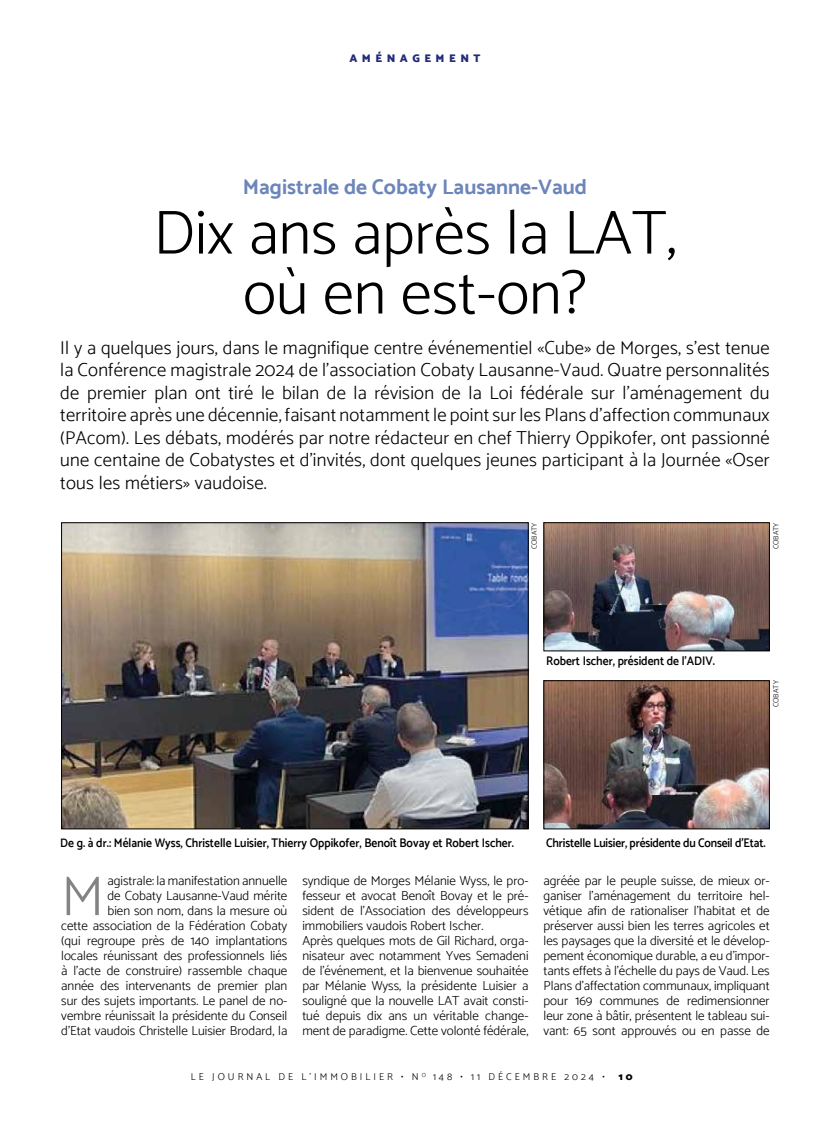
<style>
.page{position:relative;width:830px;height:1134px;background:#fff}
.page>*{position:absolute;margin:0;border:0;box-sizing:border-box;transform-origin:0 0}
.t1{font:300 62.5px/60px "Catamaran";color:#000;text-align:center}
.t2{font:300 56.38px "Catamaran";color:#838382}
.t3{font:700 21.25px "Catamaran";color:#6c85ba}
.t4{font:300 18.75px/22.5px "Catamaran";letter-spacing:.01em;color:#000;text-align:justify}
.t5{font:300 13.12px/15px "Catamaran";color:#000;text-align:right}
.t6{font:600 12.5px "Catamaran";color:#000;scale:.92 1}
.t7{font:900 11.25px "Catamaran";letter-spacing:.4em;color:#232c77}
.t8{font:300 10px "Catamaran";letter-spacing:.3em;color:#000}
.t9{font:900 10px "Catamaran";color:#000}
.t10{font:300 7.5px "Catamaran";letter-spacing:.01em;color:#000}
</style>
<div class="page">
<img style="left:63px;top:524px;width:463px;height:303px">
<div style="left:61px;top:522px;width:467px;height:307px;border:1px solid #000"></div>
<img style="left:545px;top:524px;width:222px;height:125px">
<div style="left:543px;top:522px;width:226px;height:129px;border:1px solid #000"></div>
<img style="left:545px;top:682px;width:222px;height:145px">
<div style="left:543px;top:680px;width:226px;height:149px;border:1px solid #000"></div>
<p class="t7" style="left:349px;top:51px;width:133px">AMÉNAGEMENT</p>
<h3 class="t3" style="left:243px;top:174px;width:345px">Magistrale de Cobaty Lausanne-Vaud</h3>
<h1 class="t1" style="left:153px;top:202px;width:524px">Dix ans après la LAT, où en est-on?</h1>
<p class="t4" style="left:60px;top:336px;width:710px">Il y a quelques jours, dans le magnifique centre événementiel «Cube» de Morges, s’est tenue la Conférence magistrale 2024 de l’association Cobaty Lausanne-Vaud. Quatre personnalités de premier plan ont tiré le bilan de la révision de la Loi fédérale sur l’aménagement du territoire après une décennie, faisant notamment le point sur les Plans d’affection communaux (PAcom). Les débats, modérés par notre rédacteur en chef Thierry Oppikofer, ont passionné une centaine de Cobatystes et d’invités, dont quelques jeunes participant à la Journée «Oser tous les métiers» vaudoise.</p>
<p class="t10" style="left:529px;top:549px;width:29px;rotate:-90deg">COBATY</p>
<p class="t10" style="left:771px;top:549px;width:29px;rotate:-90deg">COBATY</p>
<p class="t6" style="left:546px;top:654px;width:185px">Robert Ischer, président de l'ADIV.</p>
<p class="t10" style="left:771px;top:707px;width:29px;rotate:-90deg">COBATY</p>
<p class="t6" style="left:60px;top:835px;width:494px">De g. à dr.: Mélanie Wyss, Christelle Luisier, Thierry Oppikofer, Benoît Bovay et Robert Ischer.</p>
<p class="t6" style="left:546px;top:835px;width:240px">Christelle Luisier, présidente du Conseil d'Etat.</p>
<p class="t5" style="left:61px;top:873px;width:227px">agistrale: la manifestation annuelle<br>de Cobaty Lausanne-Vaud mérite<br>bien son nom, dans la mesure où<br>cette association de la Fédération Cobaty (qui regroupe près de 140 implantations locales réunissant des professionnels liés à l’acte de construire) rassemble chaque année des intervenants de premier plan sur des sujets importants. Le panel de no&shy;vembre réunissait la présidente du Conseil d’Etat vaudois Christelle Luisier Brodard, la</p>
<p class="t5" style="left:302px;top:873px;width:227px;text-align:left">syndique de Morges Mélanie Wyss, le pro&shy;fesseur et avocat Benoît Bovay et le pré&shy;sident de l’Association des développeurs immobiliers vaudois Robert Ischer.<br>Après quelques mots de Gil Richard, orga&shy;nisateur avec notamment Yves Semadeni de l’événement, et la bienvenue souhaitée par Mélanie Wyss, la présidente Luisier a souligné que la nouvelle LAT avait consti&shy;tué depuis dix ans un véritable change&shy;ment de paradigme. Cette volonté fédérale,</p>
<p class="t5" style="left:543px;top:873px;width:227px;text-align:justify">agréée par le peuple suisse, de mieux or&shy;ganiser l’aménagement du territoire hel&shy;vétique afin de rationaliser l’habitat et de préserver aussi bien les terres agricoles et les paysages que la diversité et le dévelop&shy;pement économique durable, a eu d’impor&shy;tants effets à l’échelle du pays de Vaud. Les Plans d’affectation communaux, impliquant pour 169 communes de redimensionner leur zone à bâtir, présentent le tableau sui&shy;vant: 65 sont approuvés ou en passe de</p>
<h2 class="t2" style="left:61px;top:863px;width:44px">M</h2>
<p class="t8" style="left:191px;top:1071px;width:415px">LE JOURNAL DE L’IMMOBILIER • N <sup>O</sup> 148 • 11 DÉCEMBRE 2024 •</p>
<p class="t9" style="left:618px;top:1071px;width:16px">1 0</p>
</div>
